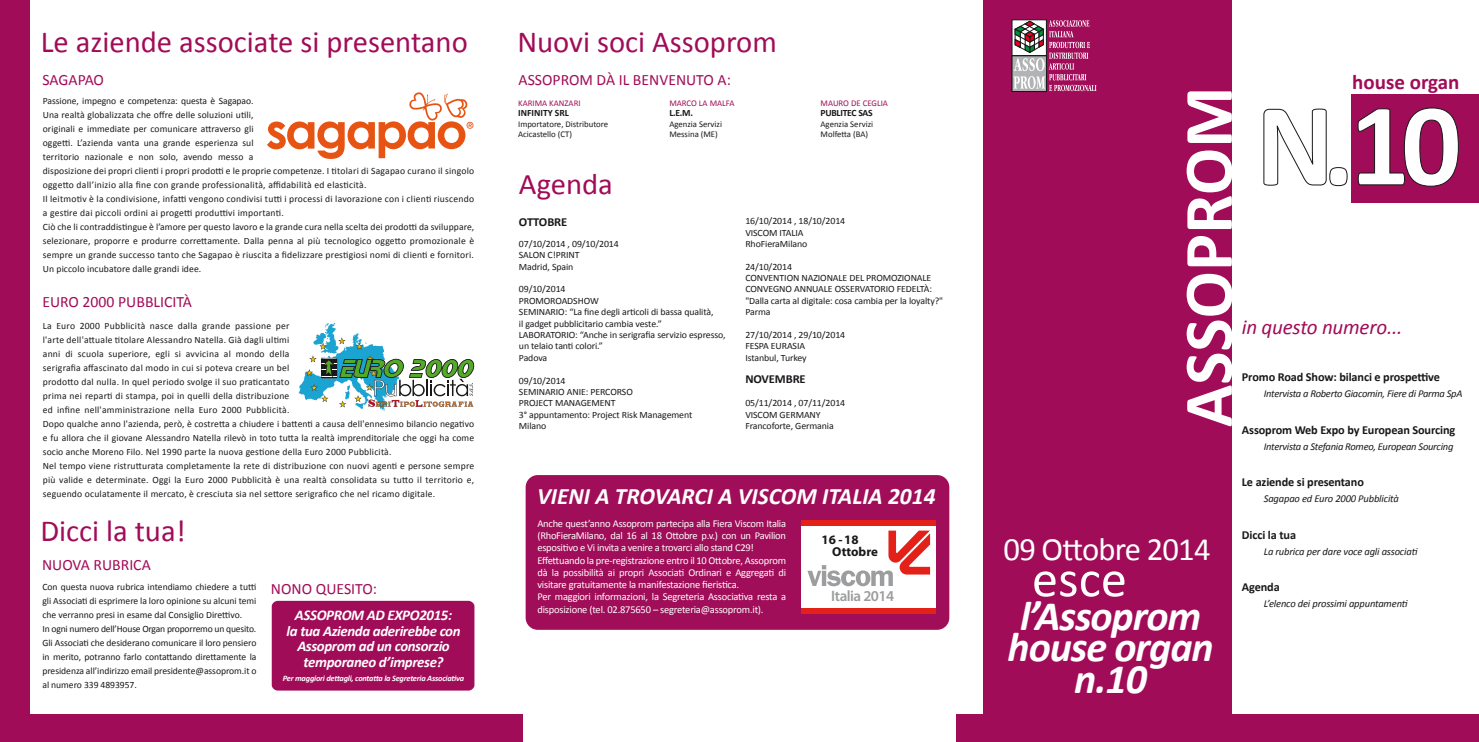
<style>
.page{position:relative;width:1479px;height:742px;background:#fff}
.page>*{position:absolute;margin:0;border:0;box-sizing:border-box;transform-origin:0 0}
.t1{font:700 119.52px "Calibri";color:#fff}
.t2{font:700 70px "Calibri";color:#fff}
.t3{font:52.5px "Calibri";color:#fff}
.t4{font:italic 700 42px/31.5px "Calibri";letter-spacing:-.025em;color:#fff;text-align:center}
.t5{font:32.64px "Calibri";letter-spacing:-.025em;color:#fff}
.t6{font:30.62px "Calibri";color:#a10c58}
.t7{font:29.93px "Calibri";color:#a10c58}
.t8{font:italic 700 23.62px "Calibri";color:#fff}
.t9{font:italic 21px "Calibri";letter-spacing:-.01em;color:#a10c58}
.t10{font:700 21px "Calibri";color:#a10c58}
.t11{font:15.75px "Calibri";color:#a10c58}
.t12{font:600 15.14px "Myriad Pro";letter-spacing:-.035em;color:#9c9d9f}
.t13{font:italic 700 14.88px/15.8px "Calibri";letter-spacing:-.025em;color:#fff;text-align:center}
.t14{font:700 12.95px/11.9px "Myriad Pro";color:#1a171b}
.t15{font:700 12.25px "Calibri";letter-spacing:-.01em;color:#1a171b}
.t16{font:10.5px/12.2px "Calibri";letter-spacing:-.025em;color:#fff}
.t17{font:italic 10.5px "Calibri";letter-spacing:-.025em;color:#1a171b}
.t18{font:9.62px/14px "Calibri";letter-spacing:.01em;color:#1a171b}
.t19{font:9.62px/11.4px "Calibri";letter-spacing:-.01em;color:#1a171b}
.t20{font:700 9.62px "Calibri";letter-spacing:-.015em;color:#1a171b}
.t21{font:8.75px/10.5px "Calibri";color:#1a171b}
.t22{font:8.75px "Calibri";color:#a10c58}
.t23{font:italic 700 8.31px "Calibri";letter-spacing:-.025em;color:#fff}
</style>
<div class="page">
<div style="left:982px;top:0;width:249px;height:742px;background:#a10c58"></div>
<div style="left:3px;top:714px;width:1475px;height:28px;background:#a10c58"></div>
<div style="left:523px;top:714px;width:433px;height:28px;background:#fff"></div>
<div style="left:1351px;top:94px;width:127px;height:109px;background:#a10c58"></div>
<svg style="left:1263px;top:108px;width:84px;height:78px"></svg>
<svg style="left:1357px;top:107px;width:102px;height:80px"></svg>
<svg style="left:1011px;top:20px;width:2px;height:36px"></svg>
<svg style="left:1011px;top:56px;width:35px;height:36px"></svg>
<svg style="left:1013px;top:20px;width:83px;height:71px"></svg>
<hr style="left:1012px;top:55px;width:34px;height:1px;background:#1a171b">
<div style="left:0;top:0;width:30px;height:742px;background:#a10c58"></div>
<div style="left:272px;top:601px;width:202px;height:89px;background:#a10c58;border-radius:6px"></div>
<svg style="left:267px;top:92px;width:206px;height:67px"></svg>
<div style="left:525px;top:475px;width:424px;height:155px;background:#a00d58;border-radius:12px"></div>
<div style="left:801px;top:521px;width:134px;height:92px;background:#fff"></div>
<svg style="left:807px;top:530px;width:123px;height:56px"></svg>
<div style="left:801px;top:521px;width:134px;height:5px;background:#e32118"></div>
<div style="left:801px;top:608px;width:134px;height:5px;background:#e32118"></div>
<svg style="left:298px;top:323px;width:176px;height:88px"></svg>
<h3 class="t6" style="left:41px;top:23px;width:428px">Le aziende associate si presentano</h3>
<h3 class="t6" style="left:517px;top:23px;width:261px">Nuovi soci Assoprom</h3>
<h3 class="t11" style="left:518px;top:70px;width:214px">ASSOPROM DÀ IL BENVENUTO A:</h3>
<h3 class="t11" style="left:43px;top:70px;width:63px">SAGAPAO</h3>
<p class="t18" style="left:43px;top:93px;width:433px">Passione, impegno e competenza: questa è Sagapao.<br>Una realtà globalizzata che offre delle soluzioni utili,<br>originali e immediate per comunicare attraverso gli<br>oggetti. L’azienda vanta una grande esperienza sul<br>territorio nazionale e non solo, avendo messo a<br>disposizione dei propri clienti i propri prodotti e le proprie competenze. I titolari di Sagapao curano il singolo oggetto dall’inizio alla fine con grande professionalità, affidabilità ed elasticità.<br>Il leitmotiv è la condivisione, infatti vengono condivisi tutti i processi di lavorazione con i clienti riuscendo a gestire dai piccoli ordini ai progetti produttivi importanti.<br>Ciò che li contraddistingue è l’amore per questo lavoro e la grande cura nella scelta dei prodotti da sviluppare, selezionare, proporre e produrre correttamente. Dalla penna al più tecnologico oggetto promozionale è sempre un grande successo tanto che Sagapao è riuscita a fidelizzare prestigiosi nomi di clienti e fornitori.<br>Un piccolo incubatore dalle grandi idee.</p>
<p class="t22" style="left:518px;top:97px;width:64px">KARIMA KANZARI</p>
<p class="t22" style="left:669px;top:97px;width:67px">MARCO LA MALFA</p>
<p class="t20" style="left:669px;top:107px;width:25px">L.E.M.</p>
<p class="t21" style="left:669px;top:118px;width:54px">Agenzia Servizi<br>Messina (ME)</p>
<p class="t22" style="left:820px;top:97px;width:69px">MAURO DE CEGLIA</p>
<p class="t20" style="left:820px;top:107px;width:54px">PUBLITEC SAS</p>
<p class="t21" style="left:820px;top:118px;width:54px">Agenzia Servizi<br>Molfetta (BA)</p>
<p class="t20" style="left:518px;top:107px;width:52px">INFINITY SRL</p>
<p class="t21" style="left:518px;top:118px;width:91px">Importatore, Distributore<br>Acicastello (CT)</p>
<h3 class="t7" style="left:519px;top:166px;width:95px">Agenda</h3>
<p class="t19" style="left:745px;top:215px;width:101px">16/10/2014 , 18/10/2014<br>VISCOM ITALIA<br>RhoFieraMilano</p>
<p class="t19" style="left:745px;top:260px;width:199px">24/10/2014<br>CONVENTION NAZIONALE DEL PROMOZIONALE<br>CONVEGNO ANNUALE OSSERVATORIO FEDELTÀ: "Dalla carta al digitale: cosa cambia per la loyalty?"<br>Parma</p>
<p class="t19" style="left:745px;top:328px;width:101px">27/10/2014 , 29/10/2014<br>FESPA EURASIA<br>Istanbul, Turkey</p>
<p class="t15" style="left:745px;top:372px;width:62px">NOVEMBRE</p>
<p class="t19" style="left:745px;top:397px;width:101px">05/11/2014 , 07/11/2014<br>VISCOM GERMANY<br>Francoforte, Germania</p>
<p class="t15" style="left:519px;top:214px;width:50px">OTTOBRE</p>
<p class="t19" style="left:519px;top:237px;width:101px">07/10/2014 , 09/10/2014<br>SALON C!PRINT<br>Madrid, Spain</p>
<p class="t19" style="left:519px;top:283px;width:208px">09/10/2014<br>PROMOROADSHOW<br>SEMINARIO: “La fine degli articoli di bassa qualità,<br>il gadget pubblicitario cambia veste.”<br>LABORATORIO: “Anche in serigrafia servizio espresso, un telaio tanti colori.”<br>Padova</p>
<p class="t19" style="left:519px;top:374px;width:175px">09/10/2014<br>SEMINARIO ANIE: PERCORSO<br>PROJECT MANAGEMENT<br>3° appuntamento: Project Risk Management<br>Milano</p>
<h3 class="t11" style="left:42px;top:292px;width:151px">EURO 2000 PUBBLICITÀ</h3>
<p class="t18" style="left:43px;top:318px;width:433px">La Euro 2000 Pubblicità nasce dalla grande passione per<br>l'arte dell'attuale titolare Alessandro Natella. Già dagli ultimi<br>anni di scuola superiore, egli si avvicina al mondo della<br>serigrafia affascinato dal modo in cui si poteva creare un bel<br>prodotto dal nulla. In quel periodo svolge il suo praticantato<br>prima nei reparti di stampa, poi in quelli della distribuzione<br>ed infine nell'amministrazione nella Euro 2000 Pubblicità.<br>Dopo qualche anno l'azienda, però, è costretta a chiudere i battenti a causa dell'ennesimo bilancio negativo e fu allora che il giovane Alessandro Natella rilevò in toto tutta la realtà imprenditoriale che oggi ha come socio anche Moreno Filo. Nel 1990 parte la nuova gestione della Euro 2000 Pubblicità.<br>Nel tempo viene ristrutturata completamente la rete di distribuzione con nuovi agenti e persone sempre più valide e determinate. Oggi la Euro 2000 Pubblicità è una realtà consolidata su tutto il territorio e, seguendo oculatamente il mercato, è cresciuta sia nel settore serigrafico che nel ricamo digitale.</p>
<h3 class="t8" style="left:537px;top:481px;width:400px">VIENI A TROVARCI A VISCOM ITALIA 2014</h3>
<p class="t16" style="left:537px;top:517px;width:250px">Anche quest’anno Assoprom partecipa alla Fiera Viscom Italia (RhoFieraMilano, dal 16 al 18 Ottobre p.v.) con un Pavilion espositivo e Vi invita a venire a trovarci allo stand C29!<br>Effettuando la pre-registrazione entro il 10 Ottobre, Assoprom dà la possibilità ai propri Associati Ordinari e Aggregati di visitare gratuitamente la manifestazione fieristica.<br>Per maggiori informazioni, la Segreteria Associativa resta a disposizione (tel. 02.875650 – segreteria@assoprom.it).</p>
<h3 class="t6" style="left:40px;top:511px;width:147px">Dicci la tua!</h3>
<h3 class="t14" style="left:832px;top:533px;width:47px;text-indent:-11px">16 -18<br>Ottobre</h3>
<h3 class="t11" style="left:42px;top:555px;width:110px">NUOVA RUBRICA</h3>
<h3 class="t11" style="left:271px;top:578px;width:108px">NONO QUESITO:</h3>
<p class="t18" style="left:42px;top:579px;width:215px">Con questa nuova rubrica intendiamo chiedere a tutti gli Associati di esprimere la loro opinione su alcuni temi che verranno presi in esame dal Consiglio Direttivo.<br>In ogni numero dell’House Organ proporremo un quesito.<br>Gli Associati che desiderano comunicare il loro pensiero in merito, potranno farlo contattando direttamente la presidenza all’indirizzo email presidente@assoprom.it o al numero 339 4893957.</p>
<h3 class="t12" style="left:831px;top:586px;width:64px">Italia 2014</h3>
<h3 class="t13" style="left:286px;top:606px;width:175px">ASSOPROM AD EXPO2015:<br>la tua Azienda aderirebbe con<br>Assoprom ad un consorzio temporaneo d’imprese?</h3>
<p class="t23" style="left:283px;top:673px;width:183px">Per maggiori dettagli, contatta la Segreteria Associativa</p>
<h2 class="t2" style="left:1164px;top:427px;width:342px;rotate:-90deg">ASSOPROM</h2>
<h3 class="t5" style="left:1003px;top:528px;width:208px">09 Ottobre 2014</h3>
<h3 class="t3" style="left:1031px;top:546px;width:97px">esce</h3>
<h3 class="t4" style="left:1007px;top:598px;width:207px">l’Assoprom house organ n.10</h3>
<h3 class="t10" style="left:1351px;top:69px;width:109px">house organ</h3>
<h1 class="t1" style="left:1255px;top:71px;width:207px">N.10</h1>
<h3 class="t9" style="left:1241px;top:314px;width:162px">in questo numero...</h3>
<p class="t15" style="left:1241px;top:369px;width:199px">Promo Road Show: bilanci e prospettive</p>
<p class="t17" style="left:1263px;top:387px;width:200px">Intervista a Roberto Giacomin, Fiere di Parma SpA</p>
<p class="t15" style="left:1241px;top:422px;width:215px">Assoprom Web Expo by European Sourcing</p>
<p class="t17" style="left:1263px;top:439px;width:191px">Intervista a Stefania Romeo, European Sourcing</p>
<p class="t15" style="left:1241px;top:474px;width:123px">Le aziende si presentano</p>
<p class="t17" style="left:1263px;top:492px;width:136px">Sagapao ed Euro 2000 Pubblicità</p>
<p class="t15" style="left:1241px;top:527px;width:56px">Dicci la tua</p>
<p class="t17" style="left:1263px;top:544px;width:155px">La rubrica per dare voce agli associati</p>
<p class="t15" style="left:1241px;top:579px;width:39px">Agenda</p>
<p class="t17" style="left:1263px;top:597px;width:145px">L’elenco dei prossimi appuntamenti</p>
</div>
